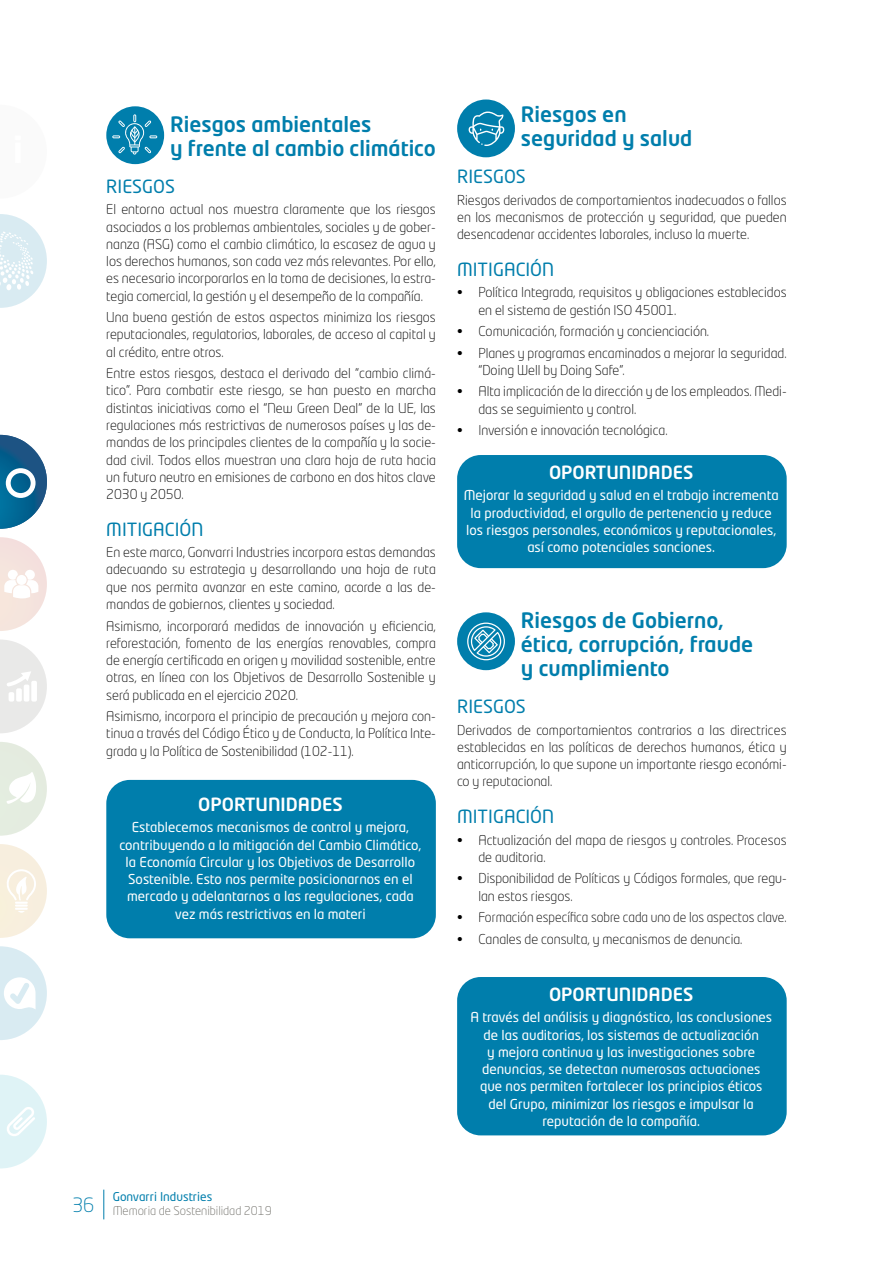
<style>
.page{position:relative;width:893px;height:1263px;background:#fff}
.page>*{position:absolute;margin:0;border:0;box-sizing:border-box;transform-origin:0 0}
.t1{font:500 21px/24px "Neo Tech Std";color:#007eac}
.t2{font:18px "Neo Tech Std";color:#007eac}
.t3{font:500 18px "Neo Tech Std";color:#fff}
.t4{font:300 13.5px/17.2px "Neo Tech Std";color:#000;text-align:justify}
.t5{font:13.5px/17.2px "Neo Tech Std";color:#fff;text-align:center}
.t6{font:300 12px/14.1px "Neo Tech Std";color:#6f6e68}
.s1{font-weight:400;color:#007eac}
</style>
<div class="page">
<hr style="left:103px;top:1189px;width:1px;height:30px;background:#007eac">
<svg style="left:0;top:435px;width:47px;height:94px"></svg>
<svg style="left:0;top:537px;width:47px;height:94px"></svg>
<div style="left:6px;top:468px;width:30px;height:30px;border:5px solid #fff;border-radius:50%"></div>
<svg style="left:0;top:639px;width:47px;height:94px"></svg>
<svg style="left:0;top:742px;width:47px;height:94px"></svg>
<svg style="left:0;top:844px;width:47px;height:94px"></svg>
<svg style="left:0;top:946px;width:47px;height:94px"></svg>
<svg style="left:0;top:1075px;width:47px;height:93px"></svg>
<svg style="left:0;top:214px;width:47px;height:94px"></svg>
<div style="left:106px;top:106px;width:58px;height:58px;background:#007eac;border-radius:50%"></div>
<div style="left:457px;top:99px;width:58px;height:58px;background:#007eac;border-radius:50%"></div>
<div style="left:457px;top:612px;width:58px;height:58px;background:#007eac;border-radius:50%"></div>
<svg style="left:112px;top:114px;width:45px;height:41px"></svg>
<svg style="left:469px;top:111px;width:35px;height:35px"></svg>
<svg style="left:467px;top:622px;width:38px;height:38px"></svg>
<div style="left:106px;top:780px;width:330px;height:158px;background:#007eac;border-radius:24px"></div>
<div style="left:457px;top:977px;width:330px;height:158px;background:#007eac;border-radius:24px"></div>
<div style="left:457px;top:455px;width:330px;height:113px;background:#007eac;border-radius:24px"></div>
<h1 class="t1" style="left:170px;top:112px;width:267px">Riesgos ambientales<br>y frente al cambio climático</h1>
<h2 class="t2" style="left:106px;top:175px;width:70px">RIESGOS</h2>
<p class="t4" style="left:106px;top:201px;width:331px">El entorno actual nos muestra claramente que los riesgos asociados a los problemas ambientales, sociales y de gober&shy;nanza (ASG) como el cambio climático, la escasez de agua y los derechos humanos, son cada vez más relevantes. Por ello, es necesario incorporarlos en la toma de decisiones, la estra&shy;tegia comercial, la gestión y el desempeño de la compañía.</p>
<p class="t4" style="left:106px;top:309px;width:331px">Una buena gestión de estos aspectos minimiza los riesgos reputacionales, regulatorios, laborales, de acceso al capital y al crédito, entre otros.</p>
<p class="t4" style="left:106px;top:365px;width:331px">Entre estos riesgos, destaca el derivado del “cambio climá&shy;tico”. Para combatir este riesgo, se han puesto en marcha distintas iniciativas como el “New Green Deal” de la UE, las regulaciones más restrictivas de numerosos países y las de&shy;mandas de los principales clientes de la compañía y la socie&shy;dad civil. Todos ellos muestran una clara hoja de ruta hacia un futuro neutro en emisiones de carbono en dos hitos clave 2030 y 2050.</p>
<h2 class="t2" style="left:106px;top:518px;width:98px">MITIGACIÓN</h2>
<p class="t4" style="left:106px;top:544px;width:331px">En este marco, Gonvarri Industries incorpora estas demandas adecuando su estrategia y desarrollando una hoja de ruta que nos permita avanzar en este camino, acorde a las de&shy;mandas de gobiernos, clientes y sociedad.</p>
<p class="t4" style="left:106px;top:617px;width:331px">Asimismo, incorporará medidas de innovación y eficiencia, reforestación, fomento de las energías renovables, compra de energía certificada en origen y movilidad sostenible, entre otras, en línea con los Objetivos de Desarrollo Sostenible y será publicada en el ejercicio 2020.</p>
<p class="t4" style="left:106px;top:707px;width:331px">Asimismo, incorpora el principio de precaución y mejora con&shy;tinua a través del Código Ético y de Conducta, la Política Inte&shy;grada y la Política de Sostenibilidad (102-11).</p>
<h2 class="t3" style="left:198px;top:793px;width:146px">OPORTUNIDADES</h2>
<p class="t5" style="left:120px;top:818px;width:303px">Establecemos mecanismos de control y mejora, contribuyendo a la mitigación del Cambio Climático, la Economía Circular y los Objetivos de Desarrollo Sostenible. Esto nos permite posicionarnos en el mercado y adelantarnos a las regulaciones, cada vez más restrictivas en la materi</p>
<h1 class="t1" style="left:521px;top:102px;width:173px">Riesgos en seguridad y salud</h1>
<h2 class="t2" style="left:457px;top:165px;width:70px">RIESGOS</h2>
<p class="t4" style="left:457px;top:191px;width:331px">Riesgos derivados de comportamientos inadecuados o fallos en los mecanismos de protección y seguridad, que pueden desencadenar accidentes laborales, incluso la muerte.</p>
<h2 class="t2" style="left:457px;top:258px;width:98px">MITIGACIÓN</h2>
<p class="t4" style="left:478px;top:284px;width:310px;text-indent:-21px">• Política Integrada, requisitos y obligaciones establecidos en el sistema de gestión ISO 45001.</p>
<p class="t4" style="left:457px;top:322px;width:254px">• Comunicación, formación y concienciación.</p>
<p class="t4" style="left:478px;top:344px;width:310px;text-indent:-21px">• Planes y programas encaminados a mejorar la seguridad. “Doing Well by Doing Safe”.</p>
<p class="t4" style="left:478px;top:383px;width:310px;text-indent:-21px">• Alta implicación de la dirección y de los empleados. Medi&shy;das se seguimiento y control.</p>
<p class="t4" style="left:457px;top:422px;width:212px">• Inversión e innovación tecnológica.</p>
<h2 class="t3" style="left:549px;top:461px;width:146px">OPORTUNIDADES</h2>
<p class="t5" style="left:464px;top:486px;width:317px">Mejorar la seguridad y salud en el trabajo incrementa la productividad, el orgullo de pertenencia y reduce los riesgos personales, económicos y reputacionales, así como potenciales sanciones.</p>
<h1 class="t1" style="left:521px;top:608px;width:234px">Riesgos de Gobierno, ética, corrupción, fraude y cumplimiento</h1>
<h2 class="t2" style="left:457px;top:695px;width:70px">RIESGOS</h2>
<p class="t4" style="left:457px;top:721px;width:331px">Derivados de comportamientos contrarios a las directrices establecidas en las políticas de derechos humanos, ética y anticorrupción, lo que supone un importante riesgo económi&shy;co y reputacional.</p>
<h2 class="t2" style="left:457px;top:805px;width:98px">MITIGACIÓN</h2>
<p class="t4" style="left:478px;top:831px;width:310px;text-indent:-21px">• Actualización del mapa de riesgos y controles. Procesos de auditoria.</p>
<p class="t4" style="left:478px;top:870px;width:310px;text-indent:-21px">• Disponibilidad de Políticas y Códigos formales, que regu&shy;lan estos riesgos.</p>
<p class="t4" style="left:457px;top:908px;width:331px">• Formación específica sobre cada uno de los aspectos clave.</p>
<p class="t4" style="left:457px;top:930px;width:287px">• Canales de consulta, y mecanismos de denuncia.</p>
<h2 class="t3" style="left:549px;top:983px;width:146px">OPORTUNIDADES</h2>
<p class="t5" style="left:470px;top:1008px;width:303px">A través del análisis y diagnóstico, las conclusiones de las auditorias, los sistemas de actualización<br>y mejora continua y las investigaciones sobre denuncias, se detectan numerosas actuaciones que nos permiten fortalecer los principios éticos del Grupo, minimizar los riesgos e impulsar la reputación de la compañía.</p>
<p class="t6" style="left:72px;top:1189px;width:201px;text-indent:41px"><span class="s1">Gonvarri Industries<br></span><sup>36</sup> Memoria de Sostenibilidad 2019</p>
</div>
